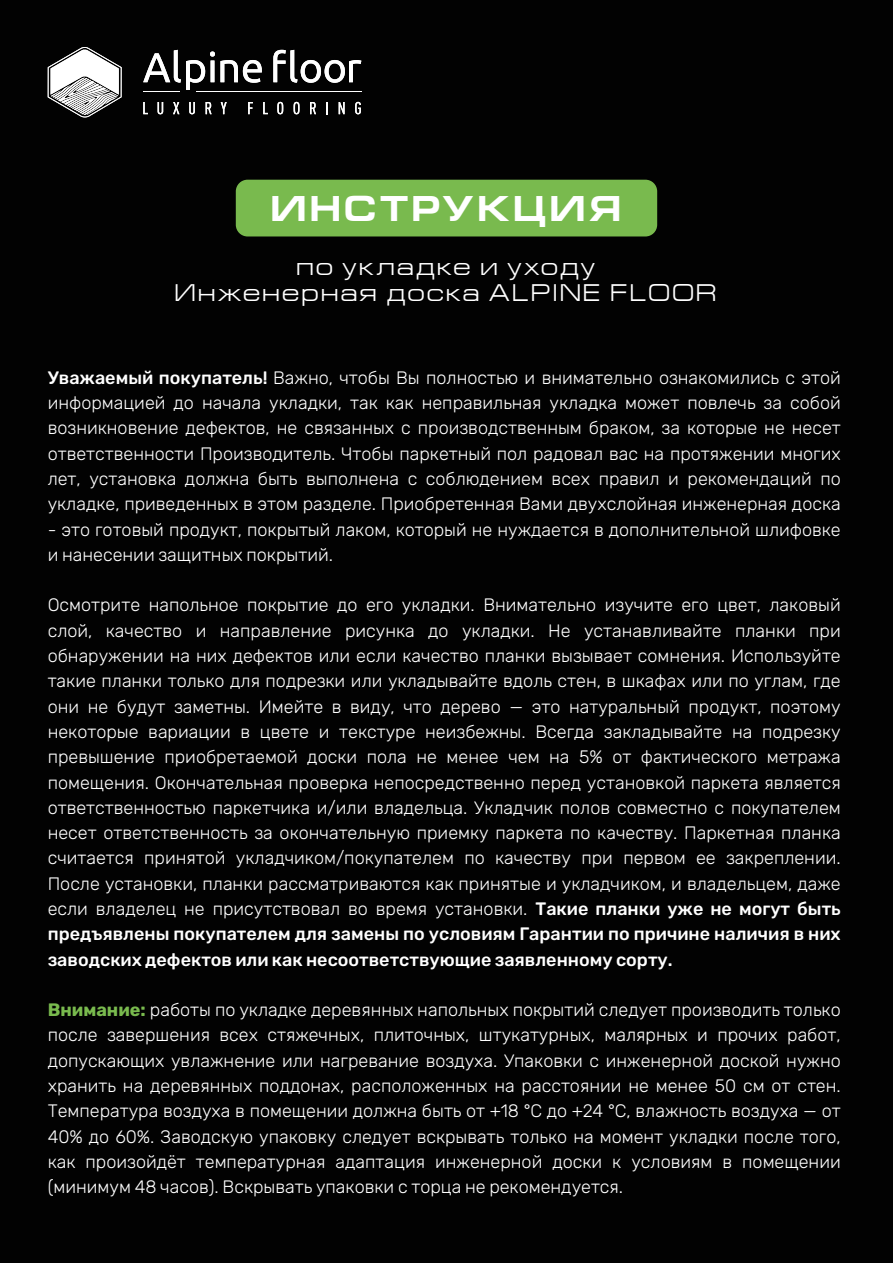
<style>
.page{position:relative;width:893px;height:1263px;background:#020202}
.page>*{position:absolute;margin:0;border:0;box-sizing:border-box;transform-origin:0 0}
.t1{font:700 36px "Europe Ext";letter-spacing:.08em;color:#fff}
.t2{font:24.3px/26.5px "Europe Ext";letter-spacing:.075em;color:#fff;text-align:center}
.t3{font:300 18px/25.3px "Rubik";color:#fff;text-align:justify}
.s1{font-weight:500}
.s2{font-weight:700;color:#79ba4e}
</style>
<div class="page">
<svg style="left:48px;top:47px;width:74px;height:70px"></svg>
<svg style="left:143px;top:50px;width:218px;height:40px"></svg>
<hr style="left:143px;top:91px;width:37px;height:1px;background:#fff">
<hr style="left:196px;top:91px;width:165px;height:1px;background:#fff">
<svg style="left:143px;top:102px;width:5px;height:12px"></svg>
<svg style="left:158px;top:102px;width:5px;height:12px"></svg>
<svg style="left:173px;top:102px;width:6px;height:12px"></svg>
<svg style="left:189px;top:102px;width:6px;height:12px"></svg>
<svg style="left:206px;top:102px;width:6px;height:12px"></svg>
<svg style="left:221px;top:102px;width:6px;height:12px"></svg>
<svg style="left:248px;top:102px;width:5px;height:12px"></svg>
<svg style="left:263px;top:102px;width:5px;height:12px"></svg>
<svg style="left:277px;top:102px;width:6px;height:12px"></svg>
<svg style="left:294px;top:102px;width:6px;height:12px"></svg>
<svg style="left:310px;top:102px;width:6px;height:12px"></svg>
<svg style="left:326px;top:102px;width:2px;height:12px"></svg>
<svg style="left:339px;top:102px;width:6px;height:12px"></svg>
<svg style="left:355px;top:102px;width:6px;height:12px"></svg>
<div style="left:236px;top:180px;width:421px;height:56px;background:#79ba4e;border-radius:12px"></div>
<h1 class="t1" style="left:270px;top:189px;width:352px">ИНСТРУКЦИЯ</h1>
<h2 class="t2" style="left:174px;top:253px;width:544px">по укладке и уходу<br>Инженерная доска ALPINE FLOOR</h2>
<p class="t3" style="left:48px;top:365px;width:795px"><span class="s1">Уважаемый покупатель!</span> Важно, чтобы Вы полностью и внимательно ознакомились с этой информацией до начала укладки, так как неправильная укладка может повлечь за собой возникновение дефектов, не связанных с производственным браком, за которые не несет ответственности Производитель. Чтобы паркетный пол радовал вас на протяжении многих лет, установка должна быть выполнена с соблюдением всех правил и рекомендаций по укладке, приведенных в этом разделе. Приобретенная Вами двухслойная инженерная доска</p>
<p class="t3" style="left:48px;top:517px;width:795px">- это готовый продукт, покрытый лаком, который не нуждается в дополнительной шлифовке и нанесении защитных покрытий.</p>
<p class="t3" style="left:48px;top:593px;width:795px">Осмотрите напольное покрытие до его укладки. Внимательно изучите его цвет, лаковый слой, качество и направление рисунка до укладки. Не устанавливайте планки при обнаружении на них дефектов или если качество планки вызывает сомнения. Используйте такие планки только для подрезки или укладывайте вдоль стен, в шкафах или по углам, где они не будут заметны. Имейте в виду, что дерево — это натуральный продукт, поэтому некоторые вариации в цвете и текстуре неизбежны. Всегда закладывайте на подрезку превышение приобретаемой доски пола не менее чем на 5% от фактического метража помещения. Окончательная проверка непосредственно перед установкой паркета является ответственностью паркетчика и/или владельца. Укладчик полов совместно с покупателем несет ответственность за окончательную приемку паркета по качеству. Паркетная планка считается принятой укладчиком/покупателем по качеству при первом ее закреплении.<br>После установки, планки рассматриваются как принятые и укладчиком, и владельцем, даже если владелец не присутствовал во время установки. <span class="s1">Такие планки уже не могут быть предъявлены покупателем для замены по условиям Гарантии по причине наличия в них заводских дефектов или как несоответствующие заявленному сорту.</span></p>
<p class="t3" style="left:48px;top:998px;width:795px"><span class="s2">Внимание:</span> работы по укладке деревянных напольных покрытий следует производить только после завершения всех стяжечных, плиточных, штукатурных, малярных и прочих работ, допускающих увлажнение или нагревание воздуха. Упаковки с инженерной доской нужно хранить на деревянных поддонах, расположенных на расстоянии не менее 50 см от стен.<br>Температура воздуха в помещении должна быть от +18 °С до +24 °С, влажность воздуха — от 40% до 60%. Заводскую упаковку следует вскрывать только на момент укладки после того, как произойдёт температурная адаптация инженерной доски к условиям в помещении (минимум 48 часов). Вскрывать упаковки с торца не рекомендуется.</p>
</div>
